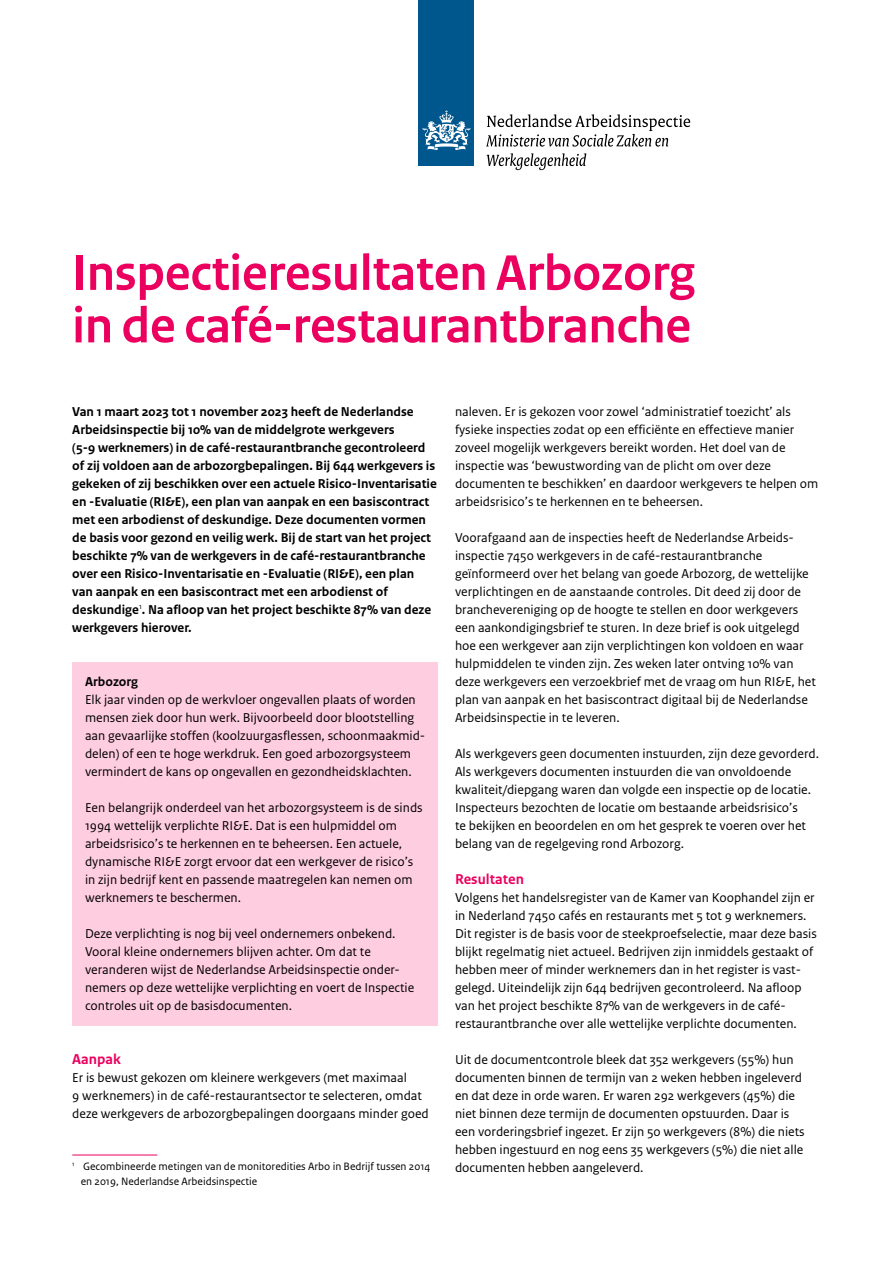
<style>
.page{position:relative;width:893px;height:1263px;background:#fff}
.page>*{position:absolute;margin:0;border:0;box-sizing:border-box;transform-origin:0 0}
.H1_Titel{font:700 52.5px/52.5px "Rijksoverheid Sans Heading";color:#ec005f}
.H2_Alineakop_Sans{font:700 15px "Rijksoverheid Sans Text";color:#ec005f}
.P_Broodtekst_Sans{font:13.5px/18px "Rijksoverheid Sans Text";color:#000}
.P_Kader_Broodtekst{font:13.5px/18px "Rijksoverheid Sans Text";color:#000}
.P_Broodtekst_Sans-2{font:700 13.5px/18px "Rijksoverheid Sans Text";color:#000}
.P_Kader_Subkop{font:700 13.5px "Rijksoverheid Sans Text";color:#000}
.Voetnoot{font:11.25px/15px "Rijksoverheid Sans Text";color:#000}
</style>
<div class="page">
<div style="left:419px;top:0;width:55px;height:166px;background:#00578e"></div>
<svg style="left:423px;top:110px;width:47px;height:40px"></svg>
<svg style="left:486px;top:114px;width:204px;height:33px"></svg>
<svg style="left:487px;top:153px;width:99px;height:17px"></svg>
<div style="left:72px;top:662px;width:366px;height:39px;background:#ffcde0"></div>
<div style="left:72px;top:680px;width:366px;height:111px;background:#ffcde0"></div>
<div style="left:72px;top:788px;width:366px;height:129px;background:#ffcde0"></div>
<div style="left:72px;top:914px;width:366px;height:111px;background:#ffcde0"></div>
<hr style="left:72px;top:1154px;width:85px;height:1px;background:#ec005f">
<h1 class="H1_Titel" style="left:72px;top:248px;width:624px">Inspectieresultaten Arbozorg in de café-restaurantbranche</h1>
<p class="P_Broodtekst_Sans-2" style="left:72px;top:403px;width:366px">Van 1 maart 2023 tot 1 november 2023 heeft de Nederlandse Arbeidsinspectie bij 10% van de middelgrote werkgevers<br>(5-9 werknemers) in de café-restaurantbranche gecontroleerd of zij voldoen aan de arbozorgbepalingen. Bij 644 werkgevers is gekeken of zij beschikken over een actuele Risico-Inventarisatie en -Evaluatie (RI&amp;E), een plan van aanpak en een basiscontract met een arbodienst of deskundige. Deze documenten vormen de basis voor gezond en veilig werk. Bij de start van het project beschikte 7% van de werkgevers in de café-restaurantbranche over een Risico-Inventarisatie en -Evaluatie (RI&amp;E), een plan van aanpak en een basiscontract met een arbodienst of deskundige<sup>1</sup>. Na afloop van het project beschikte 87% van deze werkgevers hierover.</p>
<p class="P_Kader_Subkop" style="left:85px;top:674px;width:55px">Arbozorg</p>
<p class="P_Kader_Broodtekst" style="left:85px;top:691px;width:342px">Elk jaar vinden op de werkvloer ongevallen plaats of worden mensen ziek door hun werk. Bijvoorbeeld door blootstelling aan gevaarlijke stoffen (koolzuurgasflessen, schoonmaakmid&shy;delen) of een te hoge werkdruk. Een goed arbozorgsysteem vermindert de kans op ongevallen en gezondheidsklachten.</p>
<p class="P_Kader_Broodtekst" style="left:85px;top:799px;width:339px">Een belangrijk onderdeel van het arbozorgsysteem is de sinds 1994 wettelijk verplichte RI&amp;E. Dat is een hulpmiddel om arbeidsrisico’s te herkennen en te beheersen. Een actuele, dynamische RI&amp;E zorgt ervoor dat een werkgever de risico’s in zijn bedrijf kent en passende maatregelen kan nemen om werknemers te beschermen.</p>
<p class="P_Kader_Broodtekst" style="left:85px;top:925px;width:331px">Deze verplichting is nog bij veel ondernemers onbekend.<br>Vooral kleine ondernemers blijven achter. Om dat te veranderen wijst de Nederlandse Arbeidsinspectie onder&shy;nemers op deze wettelijke verplichting en voert de Inspectie controles uit op de basisdocumenten.</p>
<h2 class="H2_Alineakop_Sans" style="left:72px;top:1050px;width:50px">Aanpak</h2>
<p class="P_Broodtekst_Sans" style="left:72px;top:1069px;width:358px">Er is bewust gekozen om kleinere werkgevers (met maximaal<br>9 werknemers) in de café-restaurantsector te selecteren, omdat deze werkgevers de arbozorgbepalingen doorgaans minder goed</p>
<p class="Voetnoot" style="left:81px;top:1159px;width:351px;text-indent:-9px"><sup>1</sup> Gecombineerde metingen van de monitoredities Arbo in Bedrijf tussen 2014 en 2019, Nederlandse Arbeidsinspectie</p>
<p class="P_Broodtekst_Sans" style="left:455px;top:403px;width:365px">naleven. Er is gekozen voor zowel ‘administratief toezicht’ als fysieke inspecties zodat op een efficiënte en effectieve manier zoveel mogelijk werkgevers bereikt worden. Het doel van de inspectie was ‘bewustwording van de plicht om over deze documenten te beschikken’ en daardoor werkgevers te helpen om arbeidsrisico’s te herkennen en te beheersen.</p>
<p class="P_Broodtekst_Sans" style="left:455px;top:529px;width:362px">Voorafgaand aan de inspecties heeft de Nederlandse Arbeids&shy;inspectie 7450 werkgevers in de café-restaurantbranche geïnformeerd over het belang van goede Arbozorg, de wettelijke verplichtingen en de aanstaande controles. Dit deed zij door de branchevereniging op de hoogte te stellen en door werkgevers een aankondigingsbrief te sturen. In deze brief is ook uitgelegd hoe een werkgever aan zijn verplichtingen kon voldoen en waar hulpmiddelen te vinden zijn. Zes weken later ontving 10% van deze werkgevers een verzoekbrief met de vraag om hun RI&amp;E, het plan van aanpak en het basiscontract digitaal bij de Nederlandse Arbeidsinspectie in te leveren.</p>
<p class="P_Broodtekst_Sans" style="left:455px;top:745px;width:365px">Als werkgevers geen documenten instuurden, zijn deze gevorderd.<br>Als werkgevers documenten instuurden die van onvoldoende kwaliteit/diepgang waren dan volgde een inspectie op de locatie.<br>Inspecteurs bezochten de locatie om bestaande arbeidsrisico’s<br>te bekijken en beoordelen en om het gesprek te voeren over het belang van de regelgeving rond Arbozorg.</p>
<h2 class="H2_Alineakop_Sans" style="left:455px;top:870px;width:70px">Resultaten</h2>
<p class="P_Broodtekst_Sans" style="left:455px;top:889px;width:363px">Volgens het handelsregister van de Kamer van Koophandel zijn er in Nederland 7450 cafés en restaurants met 5 tot 9 werknemers.<br>Dit register is de basis voor de steekproefselectie, maar deze basis blijkt regelmatig niet actueel. Bedrijven zijn inmiddels gestaakt of hebben meer of minder werknemers dan in het register is vast&shy;gelegd. Uiteindelijk zijn 644 bedrijven gecontroleerd. Na afloop van het project beschikte 87% van de werkgevers in de café&shy;restaurantbranche over alle wettelijke verplichte documenten.</p>
<p class="P_Broodtekst_Sans" style="left:455px;top:1051px;width:351px">Uit de documentcontrole bleek dat 352 werkgevers (55%) hun documenten binnen de termijn van 2 weken hebben ingeleverd en dat deze in orde waren. Er waren 292 werkgevers (45%) die niet binnen deze termijn de documenten opstuurden. Daar is een vorderingsbrief ingezet. Er zijn 50 werkgevers (8%) die niets hebben ingestuurd en nog eens 35 werkgevers (5%) die niet alle documenten hebben aangeleverd.</p>
</div>
